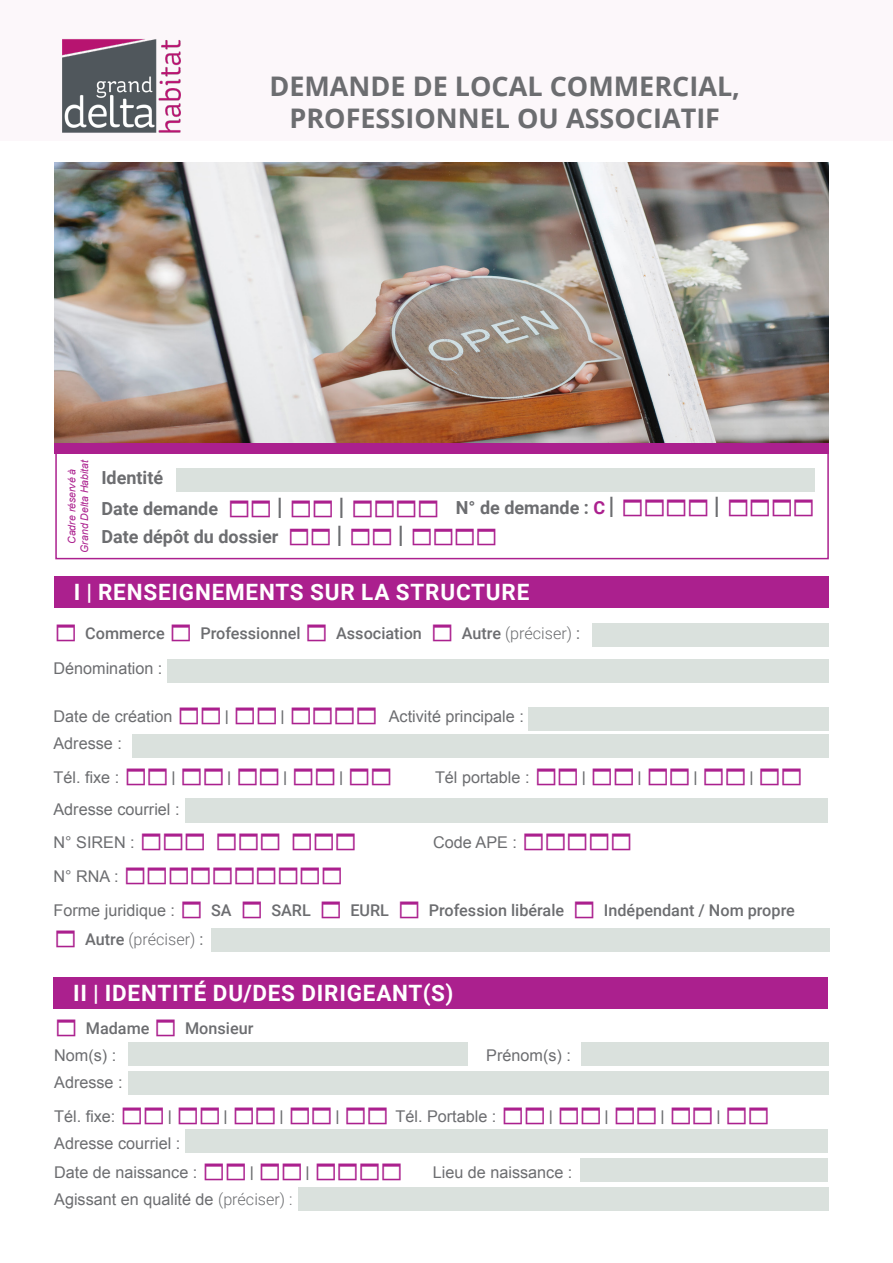
<style>
.page{position:relative;width:893px;height:1263px;background:#fff}
.page>*{position:absolute;margin:0;border:0;box-sizing:border-box;transform-origin:0 0}
.t1{font:700 27px/32.4px "Open Sans";color:#6c6d70;text-align:center}
.t2{font:700 24px "Roboto";color:#6c6d70}
.t3{font:700 22.5px "Roboto";letter-spacing:.035em;color:#fff}
.t4{font:700 18px "Roboto";color:#6c6d70}
.t5{font:16.2px "Arial";color:#6c6d70}
.t6{font:500 16.2px "Roboto";color:#6c6d70}
.t7{font:300 16.2px "Roboto";color:#6c6d70}
.t8{font:700 16.2px "Roboto";color:#6c6d70}
.t9{font:italic 10.5px/12.6px "Arial";color:#ab208e;text-align:center}
.s1{color:#ab208e}
.s2{font-weight:500}
.s3{font-weight:400}
.s4{font-family:"Roboto";font-weight:300}
</style>
<div class="page">
<div style="left:55px;top:452px;width:774px;height:107px;border:2px solid #ab208e"></div>
<div style="left:176px;top:469px;width:638px;height:23px;background:#dae1dd"></div>
<div style="left:0;top:0;width:893px;height:140px;background:#fcf7fa"></div>
<div style="left:54px;top:576px;width:774px;height:31px;background:#ab208e"></div>
<div style="left:128px;top:1042px;width:339px;height:24px;background:#dae1dd"></div>
<div style="left:128px;top:1072px;width:701px;height:23px;background:#dae1dd"></div>
<div style="left:185px;top:1129px;width:643px;height:24px;background:#dae1dd"></div>
<div style="left:581px;top:1042px;width:247px;height:24px;background:#dae1dd"></div>
<div style="left:580px;top:1158px;width:248px;height:24px;background:#dae1dd"></div>
<div style="left:185px;top:798px;width:643px;height:24px;background:#dae1dd"></div>
<div style="left:592px;top:623px;width:237px;height:23px;background:#dae1dd"></div>
<div style="left:211px;top:928px;width:618px;height:24px;background:#dae1dd"></div>
<div style="left:132px;top:734px;width:697px;height:24px;background:#dae1dd"></div>
<div style="left:528px;top:707px;width:300px;height:23px;background:#dae1dd"></div>
<img style="left:54px;top:163px;width:774px;height:280px">
<div style="left:54px;top:443px;width:774px;height:10px;background:#ab208e"></div>
<img style="left:62px;top:39px;width:119px;height:94px">
<div style="left:168px;top:659px;width:661px;height:23px;background:#dae1dd"></div>
<div style="left:298px;top:1187px;width:530px;height:24px;background:#dae1dd"></div>
<div style="left:54px;top:977px;width:774px;height:32px;background:#ab208e"></div>
<p class="t1" style="left:269px;top:69px;width:472px">DEMANDE DE LOCAL COMMERCIAL,<br>PROFESSIONNEL OU ASSOCIATIF</p>
<p class="t9" style="left:66px;top:553px;width:95px;rotate:-90deg">Cadre réservé à<br>Grand Delta Habitat</p>
<p class="t4" style="left:101px;top:465px;width:63px">Identité</p>
<p class="t4" style="left:101px;top:495px;width:118px">Date demande</p>
<p class="t2" style="left:277px;top:489px;width:8px">|</p>
<p class="t2" style="left:338px;top:489px;width:8px">|</p>
<p class="t4" style="left:101px;top:524px;width:178px">Date dépôt du dossier</p>
<p class="t2" style="left:336px;top:518px;width:8px">|</p>
<p class="t2" style="left:398px;top:518px;width:8px">|</p>
<p class="t4" style="left:456px;top:495px;width:151px">N° de demande : <span class="s1">C</span></p>
<p class="t2" style="left:608px;top:488px;width:8px">|</p>
<p class="t2" style="left:714px;top:488px;width:8px">|</p>
<p class="t3" style="left:74px;top:576px;width:457px">I | RENSEIGNEMENTS SUR LA STRUCTURE</p>
<p class="t6" style="left:85px;top:622px;width:81px">Commerce</p>
<p class="t6" style="left:200px;top:622px;width:102px">Professionnel</p>
<p class="t6" style="left:336px;top:622px;width:87px">Association</p>
<p class="t7" style="left:462px;top:622px;width:120px"><span class="s2">Autre</span> (préciser) <span class="s3">:</span></p>
<p class="t5" style="left:54px;top:657px;width:110px">Dénomination :</p>
<p class="t5" style="left:54px;top:706px;width:120px">Date de création</p>
<p class="t8" style="left:225px;top:705px;width:6px">|</p>
<p class="t8" style="left:281px;top:705px;width:6px">|</p>
<p class="t5" style="left:389px;top:706px;width:137px">Activité principale :</p>
<p class="t5" style="left:54px;top:733px;width:70px">Adresse :</p>
<p class="t5" style="left:54px;top:767px;width:67px">Tél. fixe :</p>
<p class="t8" style="left:171px;top:766px;width:6px">|</p>
<p class="t8" style="left:227px;top:766px;width:6px">|</p>
<p class="t8" style="left:283px;top:766px;width:6px">|</p>
<p class="t8" style="left:339px;top:766px;width:6px">|</p>
<p class="t5" style="left:435px;top:767px;width:96px">Tél portable :</p>
<p class="t8" style="left:582px;top:766px;width:6px">|</p>
<p class="t8" style="left:638px;top:766px;width:6px">|</p>
<p class="t8" style="left:693px;top:766px;width:6px">|</p>
<p class="t8" style="left:749px;top:766px;width:6px">|</p>
<p class="t5" style="left:54px;top:798px;width:128px">Adresse courriel :</p>
<p class="t5" style="left:54px;top:832px;width:83px">N° SIREN :</p>
<p class="t5" style="left:433px;top:832px;width:85px">Code APE :</p>
<p class="t5" style="left:54px;top:866px;width:66px">N° RNA :</p>
<p class="t5" style="left:54px;top:899px;width:123px">Forme juridique :</p>
<p class="t6" style="left:211px;top:899px;width:22px">SA</p>
<p class="t6" style="left:271px;top:899px;width:41px">SARL</p>
<p class="t6" style="left:350px;top:899px;width:40px">EURL</p>
<p class="t6" style="left:429px;top:899px;width:137px">Profession libérale</p>
<p class="t6" style="left:604px;top:899px;width:192px">Indépendant / Nom propre</p>
<p class="t7" style="left:85px;top:928px;width:120px"><span class="s2">Autre</span> (préciser) <span class="s3">:</span></p>
<p class="t3" style="left:73px;top:977px;width:382px">II | IDENTITÉ DU/DES DIRIGEANT(S)</p>
<p class="t6" style="left:86px;top:1017px;width:65px">Madame</p>
<p class="t6" style="left:185px;top:1017px;width:70px">Monsieur</p>
<p class="t5" style="left:54px;top:1044px;width:64px">Nom(s) :</p>
<p class="t5" style="left:486px;top:1044px;width:86px">Prénom(s) :</p>
<p class="t5" style="left:54px;top:1071px;width:70px">Adresse :</p>
<p class="t5" style="left:54px;top:1105px;width:63px">Tél. fixe:</p>
<p class="t8" style="left:168px;top:1104px;width:6px">|</p>
<p class="t8" style="left:224px;top:1104px;width:6px">|</p>
<p class="t8" style="left:280px;top:1104px;width:6px">|</p>
<p class="t8" style="left:335px;top:1104px;width:6px">|</p>
<p class="t5" style="left:396px;top:1105px;width:102px">Tél. Portable :</p>
<p class="t8" style="left:549px;top:1104px;width:6px">|</p>
<p class="t8" style="left:605px;top:1104px;width:6px">|</p>
<p class="t8" style="left:660px;top:1104px;width:6px">|</p>
<p class="t8" style="left:716px;top:1104px;width:6px">|</p>
<p class="t5" style="left:54px;top:1132px;width:128px">Adresse courriel :</p>
<p class="t5" style="left:54px;top:1161px;width:145px">Date de naissance :</p>
<p class="t8" style="left:250px;top:1160px;width:6px">|</p>
<p class="t8" style="left:306px;top:1160px;width:6px">|</p>
<p class="t5" style="left:433px;top:1161px;width:141px">Lieu de naissance :</p>
<p class="t5" style="left:54px;top:1188px;width:240px">Agissant en qualité de <span class="s4">(préciser) :</span></p>
</div>
